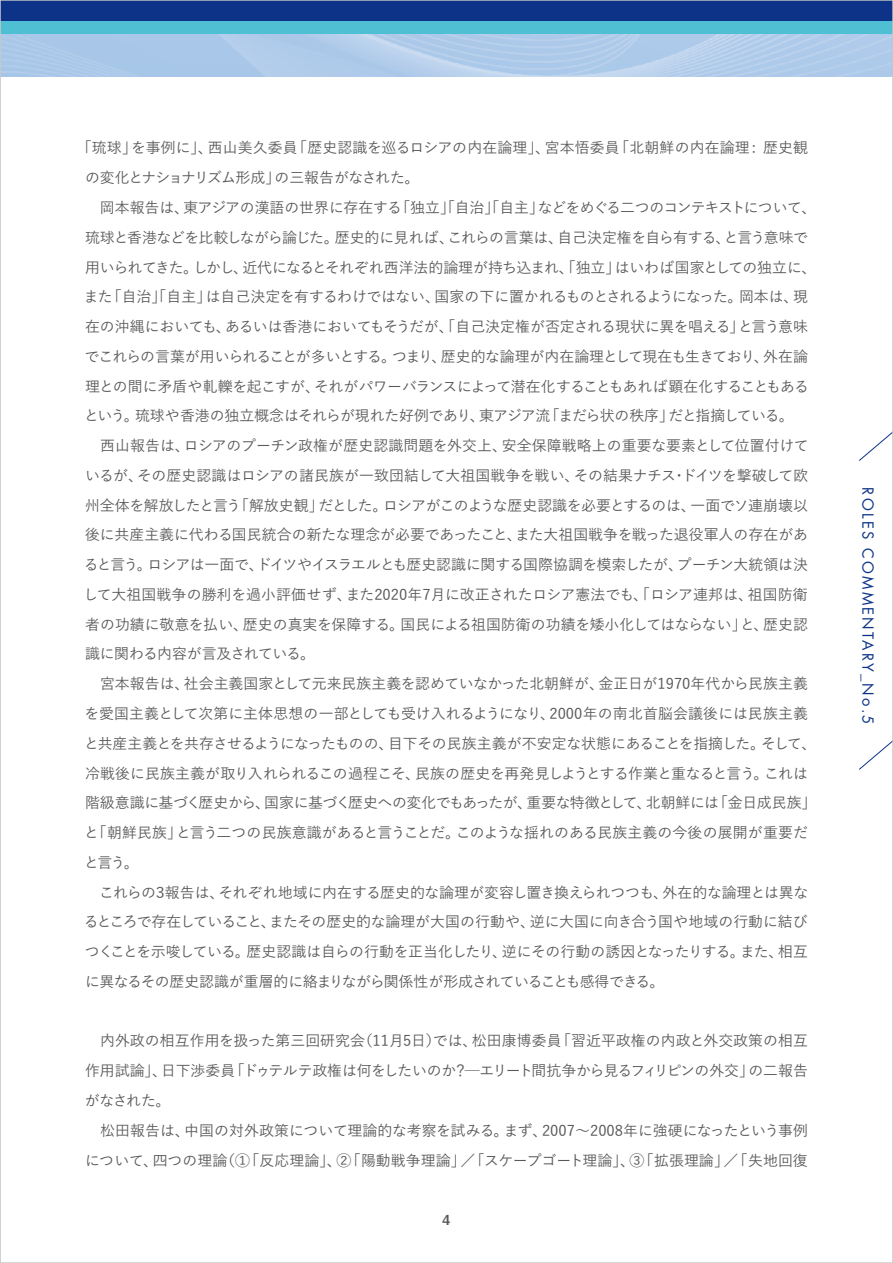
<style>
.page{position:relative;width:893px;height:1263px;background:#fff}
.page>*{position:absolute;margin:0;border:0;box-sizing:border-box;transform-origin:0 0}
.t1{font:14.85px/29.7px "Yu Gothic Std M";letter-spacing:-.01em;color:#595757}
.t2{font:14.85px "Futura Std";letter-spacing:.15em;color:#0c3388}
.t3{font:13.8px "Midashi Go Pr 5 MB31";color:#595757}
</style>
<div class="page">
<img style="left:2px;top:34px;width:889px;height:43px">
<div style="left:0;top:0;width:893px;height:21px;background:#0c3388"></div>
<div style="left:0;top:21px;width:893px;height:13px;background:#4fbfd3"></div>
<svg style="left:859px;top:433px;width:32px;height:28px"></svg>
<svg style="left:859px;top:742px;width:32px;height:28px"></svg>
<p class="t1" style="left:84px;top:132px;width:734px;text-indent:-7px">「琉球」を事例に」、西山美久委員「歴史認識を巡るロシアの内在論理」、宮本悟委員「北朝鮮の内在論理: 歴史観の変化とナショナリズム形成」の三報告がなされた。<br>　岡本報告は、東アジアの漢語の世界に存在する「独立」「自治」「自主」などをめぐる二つのコンテキストについて、琉球と香港などを比較しながら論じた。歴史的に見れば、これらの言葉は、自己決定権を自ら有する、と言う意味で用いられてきた。しかし、近代になるとそれぞれ西洋法的論理が持ち込まれ、「独立」はいわば国家としての独立に、また「自治」「自主」は自己決定を有するわけではない、国家の下に置かれるものとされるようになった。岡本は、現在の沖縄においても、あるいは香港においてもそうだが、「自己決定権が否定される現状に異を唱える」と言う意味でこれらの言葉が用いられることが多いとする。つまり、歴史的な論理が内在論理として現在も生きており、外在論理との間に矛盾や軋轢を起こすが、それがパワーバランスによって潜在化することもあれば顕在化することもあるという。琉球や香港の独立概念はそれらが現れた好例であり、東アジア流「まだら状の秩序」だと指摘している。<br>　西山報告は、ロシアのプーチン政権が歴史認識問題を外交上、安全保障戦略上の重要な要素として位置付けているが、その歴史認識はロシアの諸民族が一致団結して大祖国戦争を戦い、その結果ナチス・ドイツを撃破して欧州全体を解放したと言う「解放史観」だとした。ロシアがこのような歴史認識を必要とするのは、一面でソ連崩壊以後に共産主義に代わる国民統合の新たな理念が必要であったこと、また大祖国戦争を戦った退役軍人の存在があると言う。ロシアは一面で、ドイツやイスラエルとも歴史認識に関する国際協調を模索したが、プーチン大統領は決して大祖国戦争の勝利を過小評価せず、また2020年7月に改正されたロシア憲法でも、「ロシア連邦は、祖国防衛者の功績に敬意を払い、歴史の真実を保障する。国民による祖国防衛の功績を矮小化してはならない」と、歴史認識に関わる内容が言及されている。<br>　宮本報告は、社会主義国家として元来民族主義を認めていなかった北朝鮮が、金正日が1970年代から民族主義を愛国主義として次第に主体思想の一部としても受け入れるようになり、2000年の南北首脳会議後には民族主義と共産主義とを共存させるようになったものの、目下その民族主義が不安定な状態にあることを指摘した。そして、冷戦後に民族主義が取り入れられるこの過程こそ、民族の歴史を再発見しようとする作業と重なると言う。これは階級意識に基づく歴史から、国家に基づく歴史への変化でもあったが、重要な特徴として、北朝鮮には「金日成民族」と「朝鮮民族」と言う二つの民族意識があると言うことだ。このような揺れのある民族主義の今後の展開が重要だと言う。<br>　これらの３報告は、それぞれ地域に内在する歴史的な論理が変容し置き換えられつつも、外在的な論理とは異なるところで存在していること、またその歴史的な論理が大国の行動や、逆に大国に向き合う国や地域の行動に結びつくことを示唆している。歴史認識は自らの行動を正当化したり、逆にその行動の誘因となったりする。また、相互に異なるその歴史認識が重層的に絡まりながら関係性が形成されていることも感得できる。</p>
<p class="t1" style="left:85px;top:1025px;width:724px">　内外政の相互作用を扱った第三回研究会（11月5日）では、松田康博委員「習近平政権の内政と外交政策の相互作用試論」、日下渉委員「ドゥテルテ政権は何をしたいのか？─エリート間抗争から見るフィリピンの外交」の二報告がなされた。<br>　松田報告は、中国の対外政策について理論的な考察を試みる。まず、2007〜2008年に強硬になったという事例について、四つの理論（①「反応理論」、②「陽動戦争理論」／「スケープゴート理論」、③「拡張理論」／「失地回復</p>
<p class="t3" style="left:443px;top:1208px;width:9px">4</p>
<p class="t2" style="left:877px;top:487px;width:239px;rotate:90deg">ROLES COMMENTARY_No.5</p>
</div>
